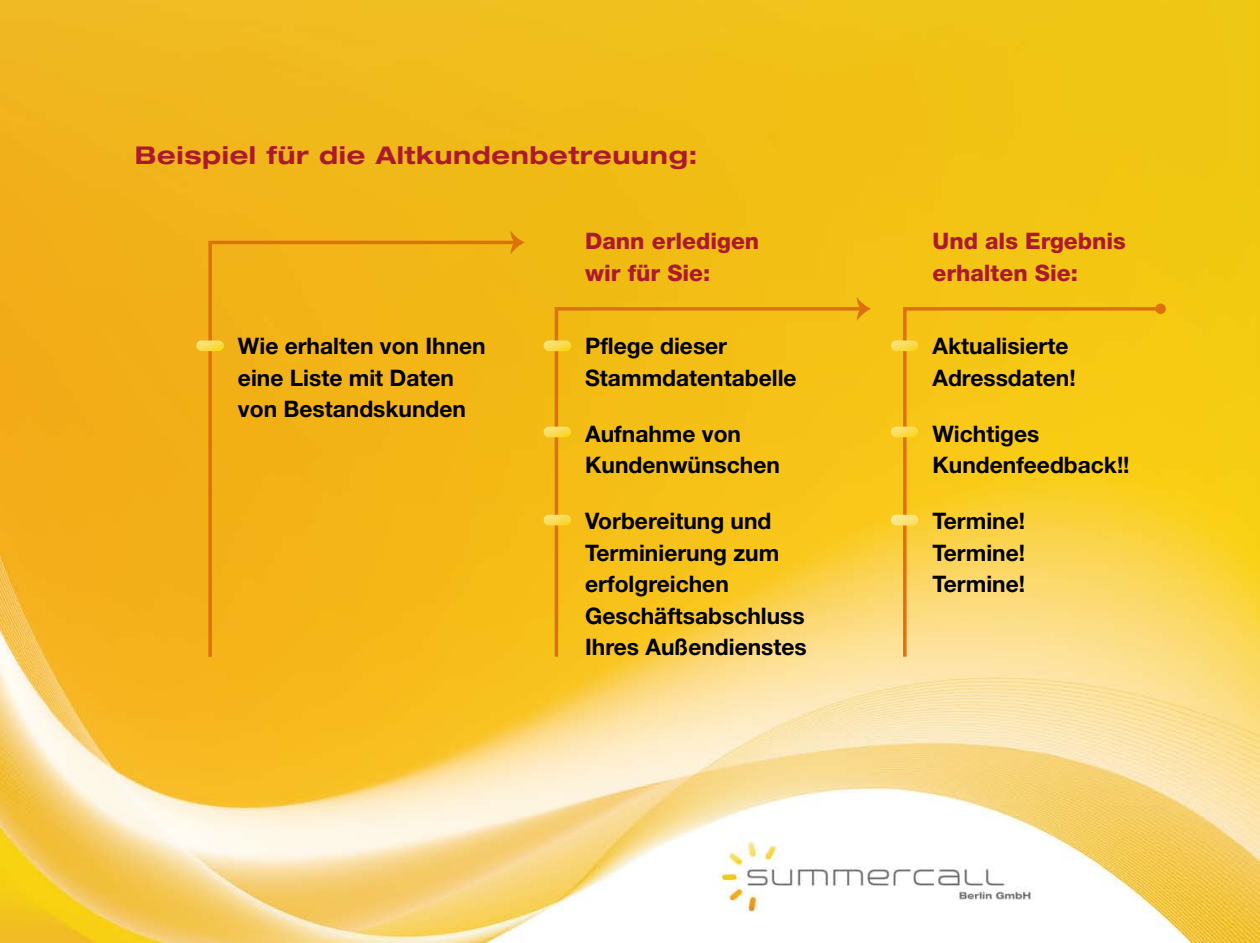
<style>
.page{position:relative;width:1260px;height:943px;background:#fff}
.page>*{position:absolute;margin:0;border:0;box-sizing:border-box;transform-origin:0 0}
.t1{font:700 expanded 24.5px "Helvetica Neue";letter-spacing:.025em;color:#ad192c}
.t2{font:700 22.75px/31.5px "Helvetica Neue";color:#000}
.t3{font:800 22.75px/31.5px "Helvetica Neue";color:#ad192c}
</style>
<div class="page">
<img style="left:0;top:0;width:1260px;height:942px">
<svg style="left:901px;top:305px;width:263px;height:355px;background:#f8cd38"></svg>
<div style="left:1155px;top:303px;width:11px;height:11px;background:#dd710f;border-radius:50%"></div>
<svg style="left:553px;top:305px;width:312px;height:355px;background:#f5c221"></svg>
<svg style="left:857px;top:297px;width:14px;height:24px"></svg>
<svg style="left:544px;top:340px;width:27px;height:11px"></svg>
<svg style="left:544px;top:426px;width:27px;height:11px"></svg>
<svg style="left:891px;top:340px;width:27px;height:11px"></svg>
<svg style="left:891px;top:426px;width:27px;height:11px"></svg>
<svg style="left:544px;top:515px;width:27px;height:10px"></svg>
<svg style="left:891px;top:515px;width:27px;height:10px"></svg>
<div style="left:207px;top:239px;width:312px;height:421px;background:#f4b516"></div>
<svg style="left:510px;top:230px;width:15px;height:24px"></svg>
<svg style="left:196px;top:340px;width:28px;height:11px"></svg>
<p class="t1" style="left:135px;top:139px;width:564px">Beispiel für die Altkundenbetreuung:</p>
<p class="t3" style="left:585px;top:225px;width:176px">Dann erledigen wir für Sie:</p>
<p class="t3" style="left:932px;top:225px;width:195px">Und als Ergebnis erhalten Sie:</p>
<p class="t2" style="left:238px;top:330px;width:249px">Wie erhalten von Ihnen eine Liste mit Daten von Bestandskunden</p>
<p class="t2" style="left:585px;top:330px;width:213px">Pflege dieser<br>Stammdatentabelle</p>
<p class="t2" style="left:585px;top:417px;width:196px">Aufnahme von<br>Kundenwünschen</p>
<p class="t2" style="left:585px;top:505px;width:223px">Vorbereitung und<br>Terminierung zum erfolgreichen<br>Geschäftsabschluss<br>Ihres Außendienstes</p>
<p class="t2" style="left:932px;top:330px;width:145px">Aktualisierte<br>Adressdaten!</p>
<p class="t2" style="left:932px;top:417px;width:199px">Wichtiges<br>Kundenfeedback!!</p>
<p class="t2" style="left:932px;top:505px;width:94px;text-align:justify">Termine!<br>Termine!<br>Termine!</p>
</div>
